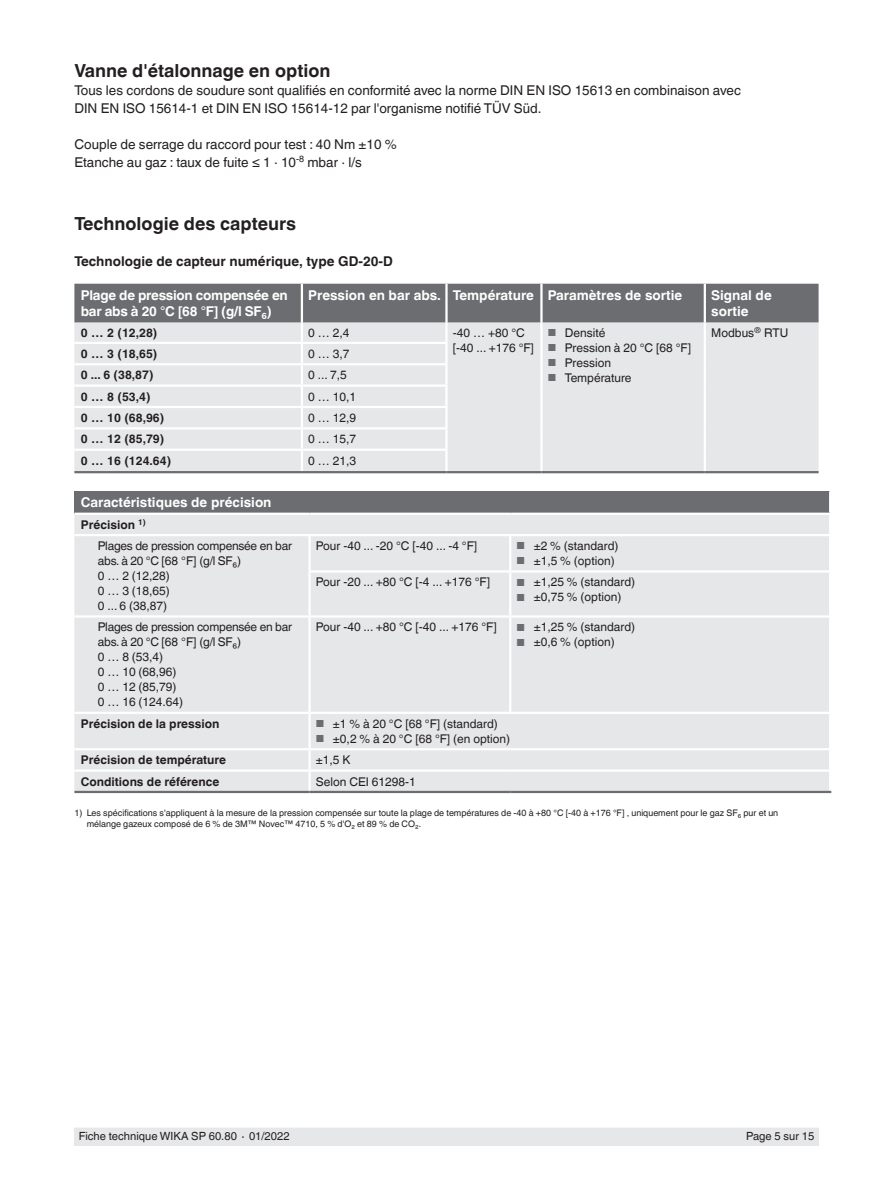
<style>
.page{position:relative;width:893px;height:1188px;background:#fff}
.page>*{position:absolute;margin:0;border:0;box-sizing:border-box;transform-origin:0 0}
.t1{font:700 18px "Helvetica World";color:#231f20}
.t2{font:13.5px/18px "Helvetica World";color:#231f20}
.t3{font:700 13.5px/16.5px "Helvetica World";color:#fff}
.t4{font:700 13.5px/16.5px "Helvetica World";letter-spacing:-.02em;color:#fff}
.t5{font:700 13.5px "Helvetica World";color:#231f20}
.t6{font:12px/15px "Helvetica World";color:#231f20}
.t7{font:700 12px "Helvetica World";color:#231f20}
.t8{font:12px/15px "Helvetica World";letter-spacing:-.02em;color:#231f20}
.t9{font:11.25px "Helvetica World";color:#231f20}
.t10{font:9px/10.5px "Helvetica World";color:#231f20}
.s1{font-size:10.2px;color:#6c6d70}
.s2{font-weight:700}
</style>
<div class="page">
<div style="left:74px;top:1128px;width:745px;height:17px;background:#e6e7e9"></div>
<div style="left:74px;top:363px;width:745px;height:108px;background:#e6e7e9"></div>
<svg style="left:74px;top:284px;width:745px;height:79px;background:#abacaf"></svg>
<hr style="left:445px;top:344px;width:3px;height:19px;background:#fff">
<hr style="left:540px;top:343px;width:3px;height:21px;background:#fff">
<hr style="left:704px;top:343px;width:2px;height:21px;background:#fff">
<hr style="left:74px;top:363px;width:228px;height:2px;background:#fff">
<hr style="left:302px;top:363px;width:146px;height:2px;background:#fff">
<hr style="left:301px;top:365px;width:2px;height:20px;background:#fff">
<hr style="left:445px;top:365px;width:3px;height:20px;background:#fff">
<hr style="left:540px;top:364px;width:3px;height:22px;background:#fff">
<hr style="left:704px;top:364px;width:2px;height:22px;background:#fff">
<hr style="left:74px;top:385px;width:228px;height:2px;background:#fff">
<hr style="left:302px;top:385px;width:146px;height:2px;background:#fff">
<hr style="left:445px;top:387px;width:3px;height:19px;background:#fff">
<hr style="left:540px;top:386px;width:3px;height:21px;background:#fff">
<hr style="left:704px;top:386px;width:2px;height:21px;background:#fff">
<hr style="left:74px;top:406px;width:228px;height:2px;background:#fff">
<hr style="left:302px;top:406px;width:146px;height:2px;background:#fff">
<svg style="left:301px;top:387px;width:2px;height:40px"></svg>
<hr style="left:445px;top:408px;width:3px;height:19px;background:#fff">
<hr style="left:540px;top:407px;width:3px;height:21px;background:#fff">
<hr style="left:704px;top:407px;width:2px;height:21px;background:#fff">
<hr style="left:74px;top:427px;width:228px;height:2px;background:#fff">
<hr style="left:302px;top:427px;width:146px;height:2px;background:#fff">
<hr style="left:301px;top:429px;width:2px;height:20px;background:#fff">
<hr style="left:445px;top:429px;width:3px;height:20px;background:#fff">
<hr style="left:540px;top:428px;width:3px;height:22px;background:#fff">
<hr style="left:704px;top:428px;width:2px;height:22px;background:#fff">
<hr style="left:74px;top:449px;width:228px;height:2px;background:#fff">
<hr style="left:302px;top:449px;width:146px;height:2px;background:#fff">
<hr style="left:301px;top:451px;width:2px;height:20px;background:#fff">
<hr style="left:445px;top:451px;width:3px;height:20px;background:#fff">
<hr style="left:540px;top:450px;width:3px;height:21px;background:#fff">
<hr style="left:704px;top:450px;width:2px;height:21px;background:#fff">
<hr style="left:446px;top:471px;width:95px;height:2px;background:#6c6d70">
<hr style="left:541px;top:471px;width:164px;height:2px;background:#6c6d70">
<hr style="left:705px;top:471px;width:114px;height:2px;background:#6c6d70">
<hr style="left:74px;top:471px;width:228px;height:2px;background:#6c6d70">
<hr style="left:302px;top:471px;width:144px;height:2px;background:#6c6d70">
<div style="left:74px;top:491px;width:756px;height:23px;background:#6c6d70"></div>
<div style="left:74px;top:515px;width:755px;height:276px;background:#e6e7e9"></div>
<hr style="left:829px;top:491px;width:2px;height:22px;background:#fff">
<hr style="left:74px;top:513px;width:236px;height:2px;background:#fff">
<hr style="left:310px;top:513px;width:200px;height:2px;background:#fff">
<hr style="left:510px;top:513px;width:321px;height:2px;background:#fff">
<hr style="left:74px;top:534px;width:236px;height:2px;background:#fff">
<hr style="left:310px;top:534px;width:200px;height:2px;background:#fff">
<hr style="left:308px;top:536px;width:3px;height:34px;background:#fff">
<hr style="left:510px;top:534px;width:321px;height:2px;background:#fff">
<hr style="left:509px;top:536px;width:2px;height:34px;background:#fff">
<hr style="left:308px;top:570px;width:202px;height:3px;background:#fff">
<hr style="left:308px;top:573px;width:3px;height:42px;background:#fff">
<hr style="left:510px;top:570px;width:321px;height:3px;background:#fff">
<hr style="left:509px;top:573px;width:2px;height:42px;background:#fff">
<hr style="left:74px;top:615px;width:236px;height:3px;background:#fff">
<hr style="left:310px;top:615px;width:200px;height:3px;background:#fff">
<hr style="left:308px;top:618px;width:3px;height:94px;background:#fff">
<hr style="left:510px;top:615px;width:321px;height:3px;background:#fff">
<hr style="left:509px;top:618px;width:2px;height:94px;background:#fff">
<hr style="left:74px;top:712px;width:236px;height:2px;background:#fff">
<hr style="left:310px;top:712px;width:200px;height:2px;background:#fff">
<hr style="left:308px;top:714px;width:3px;height:34px;background:#fff">
<hr style="left:510px;top:712px;width:321px;height:2px;background:#fff">
<hr style="left:74px;top:748px;width:236px;height:2px;background:#fff">
<hr style="left:310px;top:748px;width:200px;height:2px;background:#fff">
<hr style="left:308px;top:750px;width:3px;height:19px;background:#fff">
<hr style="left:510px;top:748px;width:321px;height:2px;background:#fff">
<hr style="left:74px;top:769px;width:236px;height:3px;background:#fff">
<hr style="left:310px;top:769px;width:200px;height:3px;background:#fff">
<hr style="left:308px;top:772px;width:3px;height:19px;background:#fff">
<hr style="left:510px;top:769px;width:321px;height:3px;background:#fff">
<hr style="left:74px;top:791px;width:236px;height:2px;background:#6c6d70">
<hr style="left:310px;top:791px;width:200px;height:2px;background:#6c6d70">
<hr style="left:510px;top:791px;width:321px;height:2px;background:#6c6d70">
<h1 class="t1" style="left:74px;top:60px;width:257px">Vanne d'étalonnage en option</h1>
<p class="t2" style="left:74px;top:81px;width:668px">Tous les cordons de soudure sont qualifiés en conformité avec la norme DIN EN ISO 15613 en combinaison avec<br>DIN EN ISO 15614-1 et DIN EN ISO 15614-12 par l'organisme notifié TÜV Süd.</p>
<p class="t2" style="left:74px;top:135px;width:324px">Couple de serrage du raccord pour test : 40 Nm ±10 %<br>Etanche au gaz : taux de fuite ≤ 1 · 10<sup>-8</sup> mbar · l/s</p>
<h1 class="t1" style="left:74px;top:213px;width:223px">Technologie des capteurs</h1>
<p class="t5" style="left:74px;top:253px;width:320px">Technologie de capteur numérique, type GD-20-D</p>
<p class="t4" style="left:81px;top:287px;width:208px">Plage de pression compensée en bar abs à 20 °C [68 °F] (g/l SF₆)</p>
<p class="t3" style="left:308px;top:287px;width:376px">Pression en bar abs. Température Paramètres de sortie</p>
<p class="t3" style="left:711px;top:287px;width:62px">Signal de sortie</p>
<p class="t7" style="left:81px;top:325px;width:78px">0 … 2 (12,28)</p>
<p class="t6" style="left:308px;top:325px;width:43px">0 … 2,4</p>
<p class="t6" style="left:453px;top:325px;width:83px">-40 … +80 °C [-40 ... +176 °F]</p>
<p class="t6" style="left:548px;top:325px;width:59px"><span class="s1">■</span> Densité</p>
<p class="t6" style="left:711px;top:325px;width:79px">Modbus<sup>®</sup> RTU</p>
<p class="t6" style="left:548px;top:340px;width:145px"><span class="s1">■</span> Pression à 20 °C [68 °F]</p>
<p class="t6" style="left:548px;top:355px;width:65px"><span class="s1">■</span> Pression</p>
<p class="t6" style="left:548px;top:370px;width:85px"><span class="s1">■</span> Température</p>
<p class="t7" style="left:81px;top:347px;width:78px">0 … 3 (18,65)</p>
<p class="t6" style="left:308px;top:346px;width:43px">0 … 3,7</p>
<p class="t7" style="left:81px;top:368px;width:74px">0 ... 6 (38,87)</p>
<p class="t6" style="left:308px;top:368px;width:40px">0 ... 7,5</p>
<p class="t7" style="left:81px;top:389px;width:71px">0 … 8 (53,4)</p>
<p class="t6" style="left:308px;top:389px;width:49px">0 … 10,1</p>
<p class="t7" style="left:81px;top:411px;width:85px">0 … 10 (68,96)</p>
<p class="t6" style="left:308px;top:410px;width:49px">0 … 12,9</p>
<p class="t7" style="left:81px;top:432px;width:85px">0 … 12 (85,79)</p>
<p class="t6" style="left:308px;top:432px;width:49px">0 … 15,7</p>
<p class="t7" style="left:81px;top:454px;width:92px">0 … 16 (124.64)</p>
<p class="t6" style="left:308px;top:453px;width:49px">0 … 21,3</p>
<p class="t3" style="left:81px;top:494px;width:192px">Caractéristiques de précision</p>
<p class="t8" style="left:98px;top:514px;width:196px;line-height:21.3px;text-indent:-17px"><span class="s2">Précision</span> <sup>1)<br></sup>Plages de pression compensée en bar</p>
<p class="t6" style="left:98px;top:553px;width:145px">abs. à 20 °C [68 °F] (g/l SF₆)<br>0 … 2 (12,28)<br>0 … 3 (18,65)<br>0 ... 6 (38,87)</p>
<p class="t6" style="left:316px;top:538px;width:163px">Pour -40 ... -20 °C [-40 ... -4 °F]</p>
<p class="t6" style="left:517px;top:538px;width:103px"><span class="s1">■</span> ±2 % (standard)</p>
<p class="t6" style="left:517px;top:553px;width:100px"><span class="s1">■</span> ±1,5 % (option)</p>
<p class="t6" style="left:316px;top:575px;width:176px">Pour -20 ... +80 °C [-4 ... +176 °F]</p>
<p class="t6" style="left:517px;top:575px;width:120px"><span class="s1">■</span> ±1,25 % (standard)</p>
<p class="t6" style="left:517px;top:590px;width:106px"><span class="s1">■</span> ±0,75 % (option)</p>
<p class="t8" style="left:98px;top:620px;width:196px">Plages de pression compensée en bar abs. à 20 °C [68 °F] (g/l SF₆)<br>0 … 8 (53,4)<br>0 … 10 (68,96)<br>0 … 12 (85,79)<br>0 … 16 (124.64)</p>
<p class="t6" style="left:316px;top:620px;width:182px">Pour -40 ... +80 °C [-40 ... +176 °F]</p>
<p class="t6" style="left:517px;top:620px;width:120px"><span class="s1">■</span> ±1,25 % (standard)</p>
<p class="t6" style="left:517px;top:635px;width:100px"><span class="s1">■</span> ±0,6 % (option)</p>
<p class="t7" style="left:81px;top:717px;width:140px">Précision de la pression</p>
<p class="t6" style="left:316px;top:716px;width:183px"><span class="s1">■</span> ±1 % à 20 °C [68 °F] (standard)</p>
<p class="t6" style="left:316px;top:731px;width:196px"><span class="s1">■</span> ±0,2 % à 20 °C [68 °F] (en option)</p>
<p class="t7" style="left:81px;top:753px;width:147px">Précision de température</p>
<p class="t6" style="left:316px;top:753px;width:36px">±1,5 K</p>
<p class="t7" style="left:81px;top:774px;width:140px">Conditions de référence</p>
<p class="t6" style="left:316px;top:774px;width:102px">Selon CEI 61298-1</p>
<p class="t10" style="left:87px;top:808px;width:693px;text-indent:-12px">1) Les spécifications s'appliquent à la mesure de la pression compensée sur toute la plage de températures de -40 à +80 °C [-40 à +176 °F] , uniquement pour le gaz SF₆ pur et un mélange gazeux composé de 6 % de 3M™ Novec™ 4710, 5 % d'O₂ et 89 % de CO₂.</p>
<p class="t9" style="left:79px;top:1130px;width:212px">Fiche technique WIKA SP 60.80 ∙ 01/2022</p>
<p class="t9" style="left:746px;top:1130px;width:69px">Page 5 sur 15</p>
</div>
